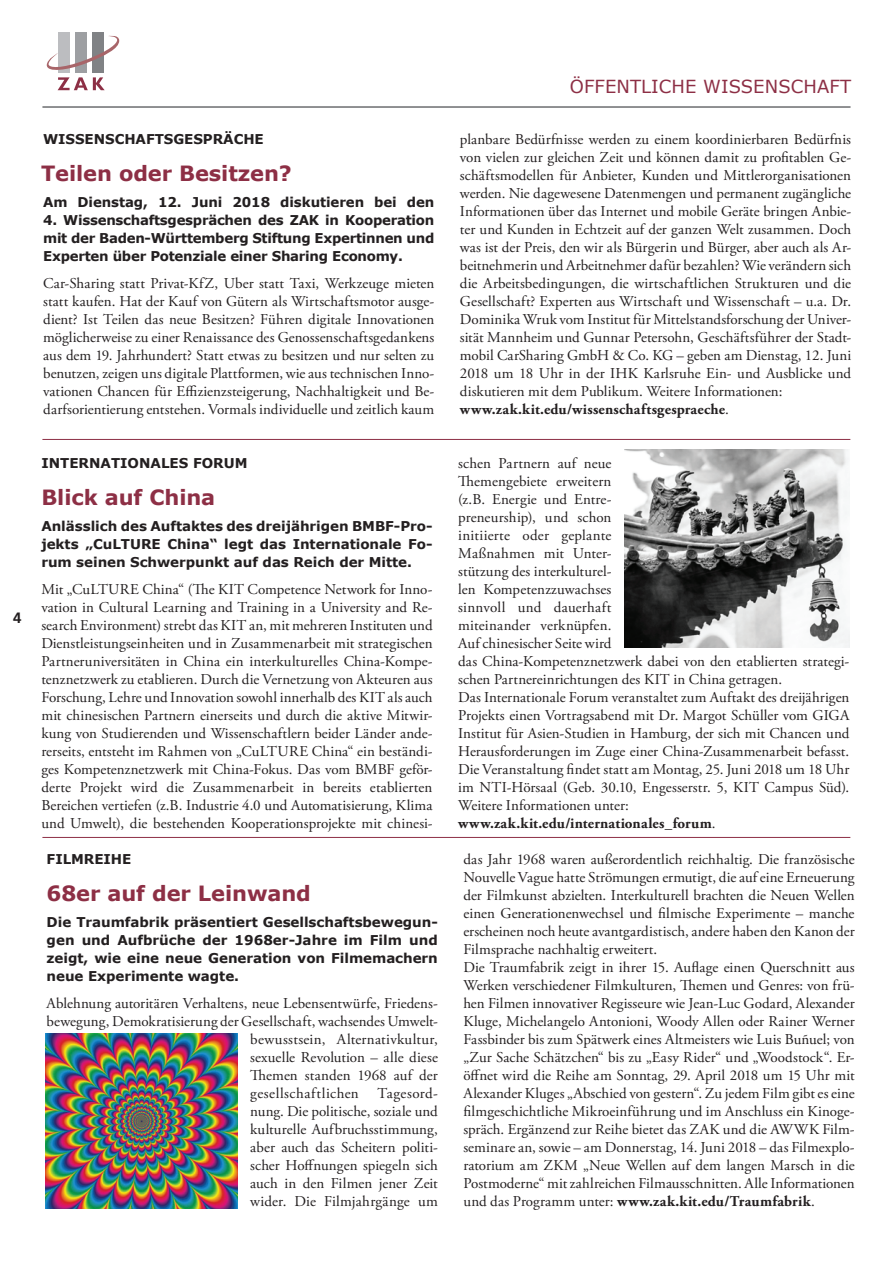
<style>
.page{position:relative;width:893px;height:1263px;background:#fff}
.page>*{position:absolute;margin:0;border:0;box-sizing:border-box;transform-origin:0 0}
.t1{font:700 21px "Verdana";letter-spacing:-.005em;color:#8d2f45}
.t2{font:18px "Verdana";letter-spacing:.005em;color:#8d2f45}
.t3{font:15px/18px "Adobe Garamond Pro";letter-spacing:.005em;color:#231f20}
.t4{font:700 15px "Frutiger LT Std";color:#231f20}
.t5{font:700 13.5px/18px "Verdana";letter-spacing:-.005em;color:#231f20;text-align:justify}
.s1{font-weight:700}
</style>
<div class="page">
<div style="left:93px;top:32px;width:11px;height:41px;background:#808285"></div>
<div style="left:75px;top:32px;width:12px;height:41px;background:#9d9fa2"></div>
<div style="left:58px;top:32px;width:12px;height:41px;background:#bcbdc0"></div>
<svg style="left:47px;top:34px;width:72px;height:56px"></svg>
<img style="left:624px;top:450px;width:225px;height:197px">
<img style="left:46px;top:1034px;width:191px;height:174px">
<hr style="left:43px;top:107px;width:807px;height:1px;background:#6c6d70">
<hr style="left:42px;top:439px;width:808px;height:1px;background:#8d2f45">
<hr style="left:42px;top:837px;width:808px;height:1px;background:#8d2f45">
<p class="t4" style="left:13px;top:609px;width:10px">4</p>
<p class="t5" style="left:43px;top:130px;width:220px">Wisse nschaftsgespräche</p>
<h1 class="t1" style="left:41px;top:158px;width:252px">Teilen oder Besitzen?</h1>
<p class="t5" style="left:43px;top:193px;width:393px">Am Dienstag, 12. Juni 2018 diskutieren bei den</p>
<p class="t5" style="left:43px;top:211px;width:393px">4. Wissenschaftsgesprächen des ZAK in Kooperation mit der Baden-Württemberg Stiftung Expertinnen und Experten über Potenziale einer Sharing Economy.</p>
<p class="t3" style="left:43px;top:275px;width:393px;text-align:justify">Car-Sharing statt Privat-KfZ, Uber statt Taxi, Werkzeuge mieten statt kaufen. Hat der Kauf von Gütern als Wirtschaftsmotor ausge&shy;dient? Ist Teilen das neue Besitzen? Führen digitale Innovationen möglicherweise zu einer Renaissance des Genossenschaftsgedankens aus dem 19. Jahrhundert? Statt etwas zu besitzen und nur selten zu benutzen, zeigen uns digitale Plattformen, wie aus technischen Inno&shy;vationen Chancen für Effizienzsteigerung, Nachhaltigkeit und Be&shy;darfsorientierung entstehen. Vormals individuelle und zeitlich kaum</p>
<p class="t5" style="left:41px;top:454px;width:205px">Inte rnationales Forum</p>
<h1 class="t1" style="left:41px;top:482px;width:175px">Blick auf China</h1>
<p class="t5" style="left:41px;top:517px;width:393px">Anlässlich des Auftaktes des dreijährigen BMBF-Pro&shy;jekts „CuLTUR</p>
<p class="t5" style="left:41px;top:535px;width:393px;text-indent:110px">E China“ legt das Internationale Fo&shy;rum seinen Schwerpunkt auf das Reich der Mitte.</p>
<p class="t3" style="left:41px;top:581px;width:393px;text-align:justify">Mit „CuLTURE China“ (The KIT Competence Network for Inno&shy;vation in Cultural Learning and Training in a University and Re&shy;search Environment) strebt das KIT an, mit mehreren Instituten und Dienstleistungseinheiten und in Zusammenarbeit mit strategischen Partneruniversitäten in China ein interkulturelles China-Kompe&shy;tenznetzwerk zu etablieren. Durch die Vernetzung von Akteuren aus Forschung, Lehre und Innovation sowohl innerhalb des KIT als auch mit chinesischen Partnern einerseits und durch die aktive Mitwir&shy;kung von Studierenden und Wissenschaftlern beider Länder ande&shy;rerseits, entsteht im Rahmen von „CuLTURE China“ ein beständi&shy;ges Kompetenznetzwerk mit China-Fokus. Das vom BMBF geför&shy;derte Projekt wird die Zusammenarbeit in bereits etablierten Bereichen vertiefen (z.B. Industrie 4.0 und Automatisierung, Klima und Umwelt), die bestehenden Kooperationsprojekte mit chinesi-</p>
<p class="t5" style="left:47px;top:850px;width:84px">Film reihe</p>
<h1 class="t1" style="left:47px;top:878px;width:266px">68er auf der Leinwand</h1>
<p class="t5" style="left:47px;top:913px;width:393px">Die Traumfabrik präsentiert Gesellschaftsbewegun&shy;gen und Aufbrüche der 1968er-Jahre im Film und zeigt, wie eine neue Generation von Filmemachern neue Experimente wagte.</p>
<p class="t3" style="left:47px;top:995px;width:393px;text-align:right">Ablehnung autoritären Verhaltens, neue Lebensentwürfe, Friedens&shy;bewegung, Demokratisierung der Gesellschaft, wachsendes Umwelt&shy;bewusstsein, Alternativkultur,<br>sexuelle Revolution – alle diese<br>Themen standen 1968 auf der<br>gesellschaftlichen Tagesord-<br>nung. Die politische, soziale und<br>kulturelle Aufbruchsstimmung,<br>aber auch das Scheitern politi-<br>scher Hoffnungen spiegeln sich<br>auch in den Filmen jener Zeit<br>wider. Die Filmjahrgänge um</p>
<p class="t2" style="left:570px;top:74px;width:283px">ÖFFENTLICHE WISSENSCHAFT</p>
<p class="t3" style="left:460px;top:131px;width:393px">planbare Bedürfnisse werden zu einem koordinierbaren Bedürfnis von vielen zur gleichen Zeit und können damit zu profitablen Ge&shy;schäftsmodellen für Anbieter, Kunden und Mittlerorganisationen werden. Nie dagewesene Datenmengen und permanent zugängliche Informationen über das Internet und mobile Geräte bringen Anbie&shy;ter und Kunden in Echtzeit auf der ganzen Welt zusammen. Doch was ist der Preis, den wir als Bürgerin und Bürger, aber auch als Ar&shy;beitnehmerin und Arbeitnehmer dafür bezahlen? Wie verändern sich die Arbeitsbedingungen, die wirtschaftlichen Strukturen und die Gesellschaft? Experten aus Wirtschaft und Wissenschaft – u.a. Dr.<br>Dominika Wruk vom Institut für Mittelstandsforschung der Univer&shy;sität Mannheim und Gunnar Petersohn, Geschäftsführer der Stadt&shy;mobil CarSharing GmbH &amp; Co. KG – geben am Dienstag, 12. Juni 2018 um 18 Uhr in der IHK Karlsruhe Ein- und Ausblicke und diskutieren mit dem Publikum. Weitere Informationen: <span class="s1">www.zak.kit.edu/wissenschaftsgespraeche</span>.</p>
<p class="t3" style="left:458px;top:455px;width:393px">schen Partnern auf neue<br>Themengebiete erweitern<br>(z.B. Energie und Entre-<br>preneurship), und schon<br>initiierte oder geplante<br>Maßnahmen mit Unter-<br>stützung des interkulturel-<br>len Kompetenzzuwachses<br>sinnvoll und dauerhaft<br>miteinander verknüpfen.<br>Auf chinesischer Seite wird<br>das China-Kompetenznetzwerk dabei von den etablierten strategi&shy;schen Partnereinrichtungen des KIT in China getragen.<br>Das Internationale Forum veranstaltet zum Auftakt des dreijährigen Projekts einen Vortragsabend mit Dr. Margot Schüller vom GIGA Institut für Asien-Studien in Hamburg, der sich mit Chancen und Herausforderungen im Zuge einer China-Zusammenarbeit befasst.<br>Die Veranstaltung findet statt am Montag, 25. Juni 2018 um 18 Uhr im NTI-Hörsaal (Geb. 30.10, Engesserstr. 5, KIT Campus Süd).<br>Weitere Informationen unter: <span class="s1">www.zak.kit.edu/internationales_forum</span>.</p>
<p class="t3" style="left:463px;top:851px;width:393px">das Jahr 1968 waren außerordentlich reichhaltig. Die französische Nouvelle Vague hatte Strömungen ermutigt, die auf eine Erneuerung der Filmkunst abzielten. Interkulturell brachten die Neuen Wellen einen Generationenwechsel und filmische Experimente – manche erscheinen noch heute avantgardistisch, andere haben den Kanon der Filmsprache nachhaltig erweitert.<br>Die Traumfabrik zeigt in ihrer 15. Auflage einen Querschnitt aus Werken verschiedener Filmkulturen, Themen und Genres: von frü&shy;hen Filmen innovativer Regisseure wie Jean-Luc Godard, Alexander Kluge, Michelangelo Antonioni, Woody Allen oder Rainer Werner Fassbinder bis zum Spätwerk eines Altmeisters wie Luis Buñuel; von „Zur Sache Schätzchen“ bis zu „Easy Rider“ und „Woodstock“. Er&shy;öffnet wird die Reihe am Sonntag, 29. April 2018 um 15 Uhr mit Alexander Kluges „Abschied von gestern“. Zu jedem Film gibt es eine filmgeschichtliche Mikroeinführung und im Anschluss ein Kinoge&shy;spräch. Ergänzend zur Reihe bietet das ZAK und die AWWK Film&shy;seminare an, sowie – am Donnerstag, 14. Juni 2018 – das Filmexplo&shy;ratorium am ZKM „Neue Wellen auf dem langen Marsch in die Postmoderne“ mit zahlreichen Filmausschnitten. Alle Informationen und das Programm unter: <span class="s1">www.zak.kit.edu/Traumfabrik</span>.</p>
</div>
